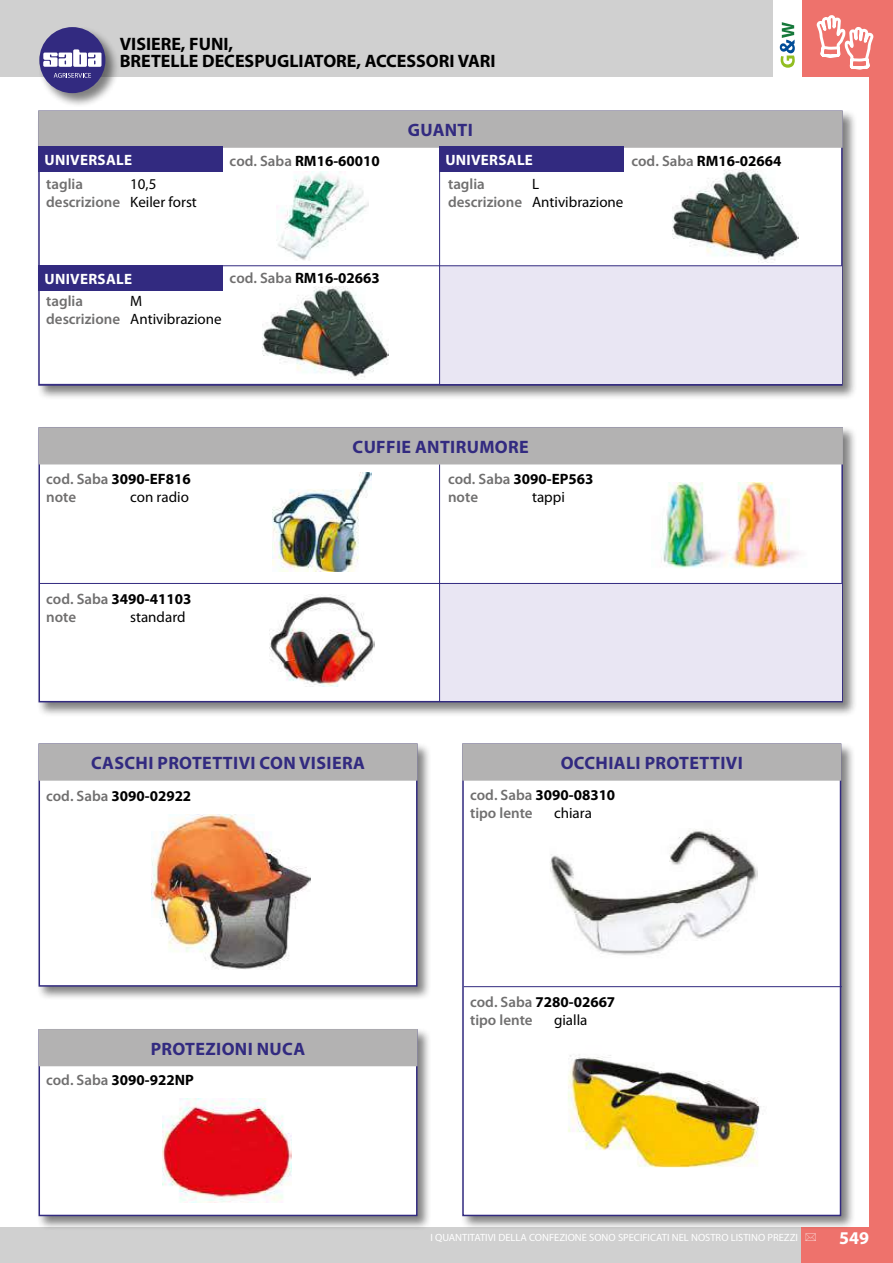
<style>
.page{position:relative;width:893px;height:1263px;background:#fff}
.page>*{position:absolute;margin:0;border:0;box-sizing:border-box;transform-origin:0 0}
.t1{font:700 18px "Myriad Pro";letter-spacing:.02em;color:#322a80}
.t2{font:700 18px/16.5px "Myriad Pro";color:#000}
.t3{font:700 18px "Myriad Pro";color:#fff}
.t4{font:600 15px/18px "Myriad Pro";color:#706f6f}
.t5{font:15px/18px "Myriad Pro";color:#000;text-align:center}
.t6{font:700 15px "Myriad Pro";color:#000}
.t7{font:700 15px "Myriad Pro";letter-spacing:.02em;color:#fff}
.t8{font:10.5px "Myriad Pro";color:#fff}
.s1{font-weight:600;color:#706f6f}
.s2{font-weight:700;color:#000}
</style>
<div class="page">
<div style="left:0;top:0;width:893px;height:77px;background:#d0d0d0"></div>
<div style="left:0;top:1227px;width:893px;height:36px;background:#d0d0d0"></div>
<div style="left:869px;top:0;width:24px;height:1263px;background:#ee726c"></div>
<div style="left:801px;top:0;width:92px;height:77px;background:#ee726c"></div>
<div style="left:801px;top:1227px;width:92px;height:36px;background:#ee726c"></div>
<div style="left:773px;top:0;width:28px;height:77px;background:#fff"></div>
<svg style="left:780px;top:22px;width:15px;height:46px"></svg>
<svg style="left:817px;top:15px;width:56px;height:54px"></svg>
<div style="left:36px;top:109px;width:821px;height:291px;background:#000;opacity:.5"></div>
<div style="left:38px;top:111px;width:805px;height:275px;background:#fff;border:2px solid #322a80"></div>
<div style="left:37px;top:426px;width:820px;height:291px;background:#000;opacity:.5"></div>
<div style="left:39px;top:427px;width:804px;height:275px;background:#fff;border:2px solid #322a80"></div>
<hr style="left:39px;top:384px;width:803px;height:1px;background:#322a80">
<div style="left:39px;top:111px;width:803px;height:36px;background:#b3b2b2"></div>
<div style="left:38px;top:111px;width:805px;height:37px;border:2px solid #b3b2b2"></div>
<div style="left:39px;top:428px;width:803px;height:36px;background:#b3b2b2"></div>
<div style="left:39px;top:427px;width:804px;height:37px;border:2px solid #b3b2b2"></div>
<div style="left:38px;top:146px;width:185px;height:26px;background:#322a80"></div>
<div style="left:38px;top:265px;width:185px;height:26px;background:#322a80"></div>
<div style="left:439px;top:146px;width:185px;height:26px;background:#322a80"></div>
<div style="left:440px;top:266px;width:401px;height:117px;background:#e9e6f3"></div>
<div style="left:440px;top:584px;width:401px;height:117px;background:#e9e6f3"></div>
<div style="left:37px;top:742px;width:395px;height:259px;background:#000;opacity:.5"></div>
<div style="left:39px;top:743px;width:379px;height:244px;background:#fff;border:2px solid #322a80"></div>
<div style="left:460px;top:742px;width:396px;height:489px;background:#000;opacity:.5"></div>
<div style="left:462px;top:743px;width:379px;height:473px;background:#fff;border:2px solid #322a80"></div>
<div style="left:39px;top:744px;width:378px;height:36px;background:#b3b2b2"></div>
<div style="left:39px;top:743px;width:379px;height:38px;border:2px solid #b3b2b2"></div>
<div style="left:463px;top:744px;width:377px;height:36px;background:#b3b2b2"></div>
<div style="left:462px;top:743px;width:379px;height:38px;border:2px solid #b3b2b2"></div>
<img style="left:277px;top:171px;width:92px;height:89px">
<img style="left:262px;top:287px;width:127px;height:92px">
<img style="left:672px;top:170px;width:127px;height:92px">
<img style="left:272px;top:472px;width:99px;height:99px">
<img style="left:661px;top:482px;width:138px;height:87px">
<img style="left:269px;top:594px;width:106px;height:93px">
<img style="left:152px;top:815px;width:159px;height:155px">
<hr style="left:464px;top:986px;width:378px;height:1px;background:#322a80">
<img style="left:550px;top:829px;width:208px;height:126px">
<img style="left:568px;top:1054px;width:193px;height:114px">
<div style="left:37px;top:1027px;width:395px;height:203px;background:#000;opacity:.5"></div>
<div style="left:39px;top:1029px;width:379px;height:187px;background:#fff;border:2px solid #322a80"></div>
<div style="left:39px;top:1030px;width:378px;height:35px;background:#b3b2b2"></div>
<div style="left:39px;top:1029px;width:379px;height:37px;border:2px solid #b3b2b2"></div>
<img style="left:162px;top:1099px;width:130px;height:103px">
<hr style="left:39px;top:265px;width:803px;height:1px;background:#322a80">
<hr style="left:439px;top:147px;width:1px;height:237px;background:#322a80">
<hr style="left:39px;top:583px;width:803px;height:1px;background:#322a80">
<hr style="left:439px;top:464px;width:1px;height:238px;background:#322a80">
<div style="left:37px;top:25px;width:83px;height:82px;background:#000;opacity:.5"></div>
<div style="left:39px;top:27px;width:66px;height:66px;background:#322a80;border-radius:50%"></div>
<svg style="left:54px;top:73px;width:37px;height:5px"></svg>
<svg style="left:43px;top:49px;width:58px;height:18px"></svg>
<p class="t2" style="left:120px;top:35px;width:377px">VISIERE, FUNI,<br>BRETELLE DECESPUGLIATORE, ACCESSORI VARI</p>
<p class="t1" style="left:408px;top:118px;width:67px">GUANTI</p>
<p class="t7" style="left:45px;top:150px;width:89px">UNIVERSALE</p>
<p class="t6" style="left:230px;top:151px;width:152px"><span class="s1">cod. Saba</span> RM16-60010</p>
<p class="t7" style="left:445px;top:150px;width:89px">UNIVERSALE</p>
<p class="t6" style="left:631px;top:151px;width:152px"><span class="s1">cod. Saba</span> RM16-02664</p>
<p class="t4" style="left:46px;top:174px;width:38px">taglia</p>
<p class="t5" style="left:46px;top:174px;width:152px;text-align:left;text-indent:84px">10,5 <span class="s1">descrizione</span> Keiler forst</p>
<p class="t4" style="left:448px;top:174px;width:38px">taglia</p>
<p class="t5" style="left:448px;top:174px;width:177px">L<br><span class="s1">descrizione</span> Antivibrazione</p>
<p class="t7" style="left:45px;top:269px;width:89px">UNIVERSALE</p>
<p class="t4" style="left:46px;top:292px;width:38px">taglia</p>
<p class="t5" style="left:46px;top:292px;width:177px">M<br><span class="s1">descrizione</span> Antivibrazione</p>
<p class="t6" style="left:230px;top:269px;width:152px"><span class="s1">cod. Saba</span> RM16-02663</p>
<p class="t4" style="left:46px;top:469px;width:146px">cod. Saba <span class="s2">3090-EF816 </span>note</p>
<p class="t5" style="left:130px;top:488px;width:60px">con radio</p>
<p class="t4" style="left:46px;top:589px;width:147px">cod. Saba <span class="s2">3490-41103 </span>note</p>
<p class="t5" style="left:130px;top:608px;width:57px">standard</p>
<p class="t1" style="left:353px;top:435px;width:178px">CUFFIE ANTIRUMORE</p>
<p class="t4" style="left:448px;top:469px;width:147px">cod. Saba <span class="s2">3090-EP563 </span>note</p>
<p class="t5" style="left:532px;top:488px;width:34px">tappi</p>
<p class="t1" style="left:91px;top:751px;width:275px">CASCHI PROTETTIVI CON VISIERA</p>
<p class="t1" style="left:561px;top:751px;width:184px">OCCHIALI PROTETTIVI</p>
<p class="t6" style="left:46px;top:786px;width:147px"><span class="s1">cod. Saba</span> 3090-02922</p>
<p class="t4" style="left:470px;top:786px;width:147px">cod. Saba <span class="s2">3090-08310 </span>tipo lente</p>
<p class="t5" style="left:554px;top:804px;width:39px">chiara</p>
<p class="t1" style="left:151px;top:1037px;width:156px">PROTEZIONI NUCA</p>
<p class="t6" style="left:46px;top:1070px;width:149px"><span class="s1">cod. Saba</span> 3090-922NP</p>
<p class="t4" style="left:470px;top:992px;width:147px">cod. Saba <span class="s2">7280-02667 </span>tipo lente</p>
<p class="t5" style="left:554px;top:1010px;width:35px">gialla</p>
<p class="t8" style="left:430px;top:1231px;width:369px">I QUANTITATIVI DELLA CONFEZIONE SONO SPECIFICATI NEL NOSTRO LISTINO PREZZI</p>
<p class="t3" style="left:839px;top:1226px;width:31px">549</p>
</div>
